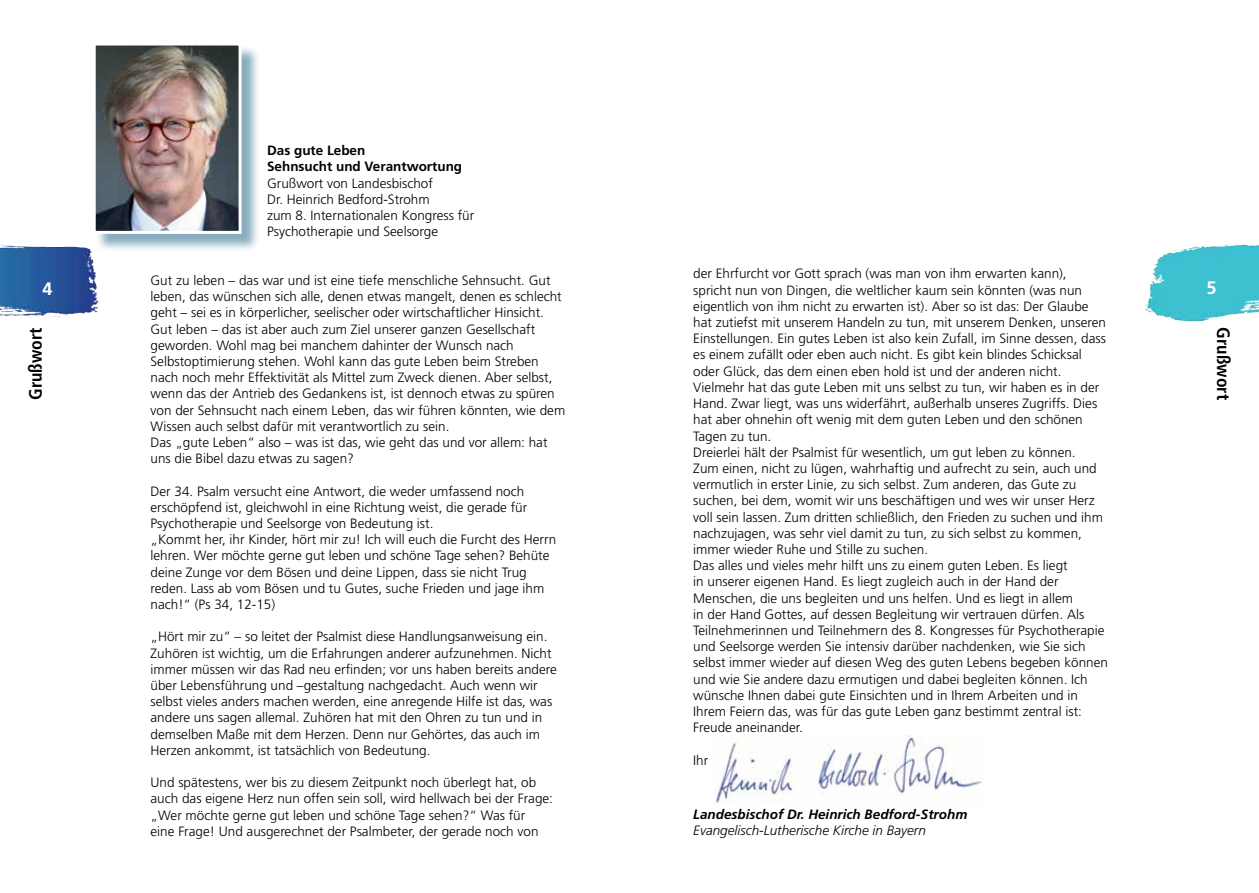
<style>
.page{position:relative;width:1259px;height:893px;background:#fff}
.page>*{position:absolute;margin:0;border:0;box-sizing:border-box;transform-origin:0 0}
.t1{font:700 condensed 18px "Frutiger";color:#000}
.t2{font:700 18px "Frutiger";color:#fff}
.t3{font:300 13.5px/16.2px "Frutiger";color:#000}
.t4{font:italic 700 13.5px "Frutiger";color:#000}
.t5{font:700 13.5px/16.2px "Frutiger";color:#000}
.t6{font:italic 300 13.5px "Frutiger";color:#000}
</style>
<div class="page">
<img style="left:714px;top:735px;width:268px;height:69px">
<img style="left:1152px;top:244px;width:107px;height:38px">
<img style="left:0;top:245px;width:92px;height:71px">
<div style="left:95px;top:45px;width:165px;height:208px;background:#5e91a8;opacity:.75"></div>
<img style="left:97px;top:47px;width:141px;height:183px">
<div style="left:93px;top:43px;width:149px;height:191px;border:3px solid #fff"></div>
<p class="t5" style="left:267px;top:142px;width:197px">Das gute Leben<br>Sehnsucht und Verantwortung</p>
<p class="t3" style="left:267px;top:175px;width:209px">Grußwort von Landesbischof<br>Dr. Heinrich Bedford-Strohm<br>zum 8. Internationalen Kongress für<br>Psychotherapie und Seelsorge</p>
<p class="t3" style="left:151px;top:272px;width:416px">Gut zu leben – das war und ist eine tiefe menschliche Sehnsucht. Gut leben, das wünschen sich alle, denen etwas mangelt, denen es schlecht geht – sei es in körperlicher, seelischer oder wirtschaftlicher Hinsicht.<br>Gut leben – das ist aber auch zum Ziel unserer ganzen Gesellschaft geworden. Wohl mag bei manchem dahinter der Wunsch nach Selbstoptimierung stehen. Wohl kann das gute Leben beim Streben nach noch mehr Effektivität als Mittel zum Zweck dienen. Aber selbst, wenn das der Antrieb des Gedankens ist, ist dennoch etwas zu spüren von der Sehnsucht nach einem Leben, das wir führen könnten, wie dem Wissen auch selbst dafür mit verantwortlich zu sein.<br>Das „gute Leben“ also – was ist das, wie geht das und vor allem: hat uns die Bibel dazu etwas zu sagen?</p>
<p class="t3" style="left:151px;top:483px;width:407px">Der 34. Psalm versucht eine Antwort, die weder umfassend noch erschöpfend ist, gleichwohl in eine Richtung weist, die gerade für Psychotherapie und Seelsorge von Bedeutung ist.<br>„Kommt her, ihr Kinder, hört mir zu! Ich will euch die Furcht des Herrn lehren. Wer möchte gerne gut leben und schöne Tage sehen? Behüte deine Zunge vor dem Bösen und deine Lippen, dass sie nicht Trug reden. Lass ab vom Bösen und tu Gutes, suche Frieden und jage ihm nach!“ (Ps 34, 12-15)</p>
<p class="t3" style="left:151px;top:628px;width:408px">„Hört mir zu“ – so leitet der Psalmist diese Handlungsanweisung ein.<br>Zuhören ist wichtig, um die Erfahrungen anderer aufzunehmen. Nicht immer müssen wir das Rad neu erfinden; vor uns haben bereits andere über Lebensführung und –gestaltung nachgedacht. Auch wenn wir selbst vieles anders machen werden, eine anregende Hilfe ist das, was andere uns sagen allemal. Zuhören hat mit den Ohren zu tun und in demselben Maße mit dem Herzen. Denn nur Gehörtes, das auch im Herzen ankommt, ist tatsächlich von Bedeutung.</p>
<p class="t3" style="left:151px;top:774px;width:404px">Und spätestens, wer bis zu diesem Zeitpunkt noch überlegt hat, ob auch das eigene Herz nun offen sein soll, wird hellwach bei der Frage: „Wer möchte gerne gut leben und schöne Tage sehen?“ Was für<br>eine Frage! Und ausgerechnet der Psalmbeter, der gerade noch von</p>
<p class="t3" style="left:693px;top:266px;width:416px">der Ehrfurcht vor Gott sprach (was man von ihm erwarten kann), spricht nun von Dingen, die weltlicher kaum sein könnten (was nun eigentlich von ihm nicht zu erwarten ist). Aber so ist das: Der Glaube hat zutiefst mit unserem Handeln zu tun, mit unserem Denken, unseren Einstellungen. Ein gutes Leben ist also kein Zufall, im Sinne dessen, dass es einem zufällt oder eben auch nicht. Es gibt kein blindes Schicksal oder Glück, das dem einen eben hold ist und der anderen nicht.<br>Vielmehr hat das gute Leben mit uns selbst zu tun, wir haben es in der Hand. Zwar liegt, was uns widerfährt, außerhalb unseres Zugriffs. Dies hat aber ohnehin oft wenig mit dem guten Leben und den schönen Tagen zu tun.<br>Dreierlei hält der Psalmist für wesentlich, um gut leben zu können.<br>Zum einen, nicht zu lügen, wahrhaftig und aufrecht zu sein, auch und vermutlich in erster Linie, zu sich selbst. Zum anderen, das Gute zu suchen, bei dem, womit wir uns beschäftigen und wes wir unser Herz voll sein lassen. Zum dritten schließlich, den Frieden zu suchen und ihm nachzujagen, was sehr viel damit zu tun, zu sich selbst zu kommen, immer wieder Ruhe und Stille zu suchen.<br>Das alles und vieles mehr hilft uns zu einem guten Leben. Es liegt<br>in unserer eigenen Hand. Es liegt zugleich auch in der Hand der Menschen, die uns begleiten und uns helfen. Und es liegt in allem<br>in der Hand Gottes, auf dessen Begleitung wir vertrauen dürfen. Als Teilnehmerinnen und Teilnehmern des 8. Kongresses für Psychotherapie und Seelsorge werden Sie intensiv darüber nachdenken, wie Sie sich selbst immer wieder auf diesen Weg des guten Lebens begeben können und wie Sie andere dazu ermutigen und dabei begleiten können. Ich wünsche Ihnen dabei gute Einsichten und in Ihrem Arbeiten und in Ihrem Feiern das, was für das gute Leben ganz bestimmt zentral ist:<br>Freude aneinander.</p>
<p class="t3" style="left:693px;top:752px;width:16px">Ihr</p>
<h1 class="t2" style="left:43px;top:278px;width:12px">4</h1>
<h1 class="t2" style="left:1206px;top:277px;width:12px">5</h1>
<h1 class="t1" style="left:25px;top:400px;width:74px;rotate:-90deg">Grußwort</h1>
<h1 class="t1" style="left:1234px;top:327px;width:74px;rotate:90deg">Grußwort</h1>
<p class="t4" style="left:693px;top:806px;width:276px">Landesbischof Dr. Heinrich Bedford-Strohm</p>
<p class="t6" style="left:693px;top:823px;width:234px">Evangelisch-Lutherische Kirche in Bayern</p>
</div>
